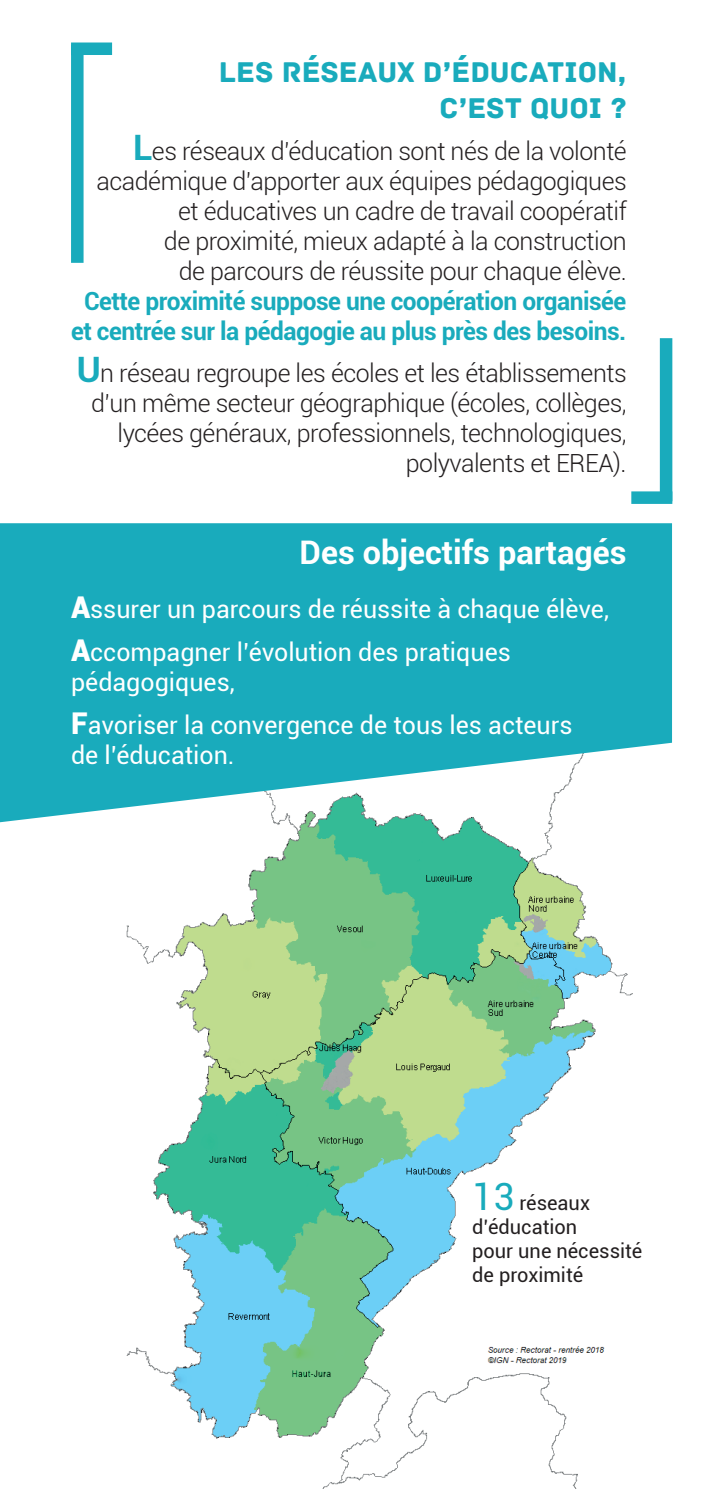
<style>
.page{position:relative;width:709px;height:1489px;background:#fff}
.page>*{position:absolute;margin:0;border:0;box-sizing:border-box;transform-origin:0 0}
.t1{font:700 32.5px "Roboto";color:#fff}
.t2{font:30px/36px "Archive";color:#19abbc;text-align:right}
.t3{font:300 25px/30px "Roboto";letter-spacing:-.02em;color:#231f20;text-align:right}
.t4{font:25px/43px "Roboto";color:#fff}
.t5{font:700 25px/30px "Roboto";letter-spacing:-.02em;color:#19abbc;text-align:center}
.t6{font:20px/24px "Roboto";color:#231f20}
.s1{font-weight:700;font-size:35px;color:#19abbc}
.s2{font-weight:900;font-size:30px}
.s3{font-size:37.5px;color:#19abbc}
</style>
<div class="page">
<img style="left:126px;top:822px;width:507px;height:666px">
<svg style="left:0;top:523px;width:672px;height:299px;background:#36b5c4"></svg>
<div style="left:71px;top:45px;width:13px;height:218px;background:#19abbc"></div>
<div style="left:71px;top:42px;width:41px;height:13px;background:#19abbc"></div>
<div style="left:660px;top:338px;width:12px;height:163px;background:#19abbc"></div>
<div style="left:631px;top:491px;width:41px;height:13px;background:#19abbc"></div>
<p class="t2" style="left:219px;top:55px;width:409px">LES RÉSEAUX D’ÉDUCATION,<br>C’EST QUOI ?</p>
<p class="t3" style="left:97px;top:135px;width:531px"><span class="s1">L</span>es réseaux d’éducation sont nés de la volonté académique d’apporter aux équipes pédagogiques et éducatives un cadre de travail coopératif<br>de proximité, mieux adapté à la construction<br>de parcours de réussite pour chaque élève.</p>
<p class="t5" style="left:71px;top:285px;width:557px">Cette proximité suppose une coopération organisée et centrée sur la pédagogie au plus près des besoins.</p>
<p class="t3" style="left:77px;top:357px;width:551px"><span class="s1">U</span>n réseau regroupe les écoles et les établissements d’un même secteur géographique (écoles, collèges, lycées généraux, professionnels, technologiques, polyvalents et EREA).</p>
<h1 class="t1" style="left:299px;top:529px;width:328px">Des objectifs partagés</h1>
<p class="t4" style="left:71px;top:586px;width:539px"><span class="s2">A</span>ssurer un parcours de réussite à chaque élève,<br><span class="s2">A</span>ccompagner l’évolution des pratiques</p>
<p class="t4" style="left:71px;top:660px;width:503px">pédagogiques,<br><span class="s2">F</span>avoriser la convergence de tous les acteurs</p>
<p class="t4" style="left:71px;top:733px;width:165px">de l’éducation.</p>
<p class="t6" style="left:472px;top:1190px;width:172px"><span class="s3">13</span> réseaux d’éducation<br>pour une nécessité de proximité</p>
</div>
